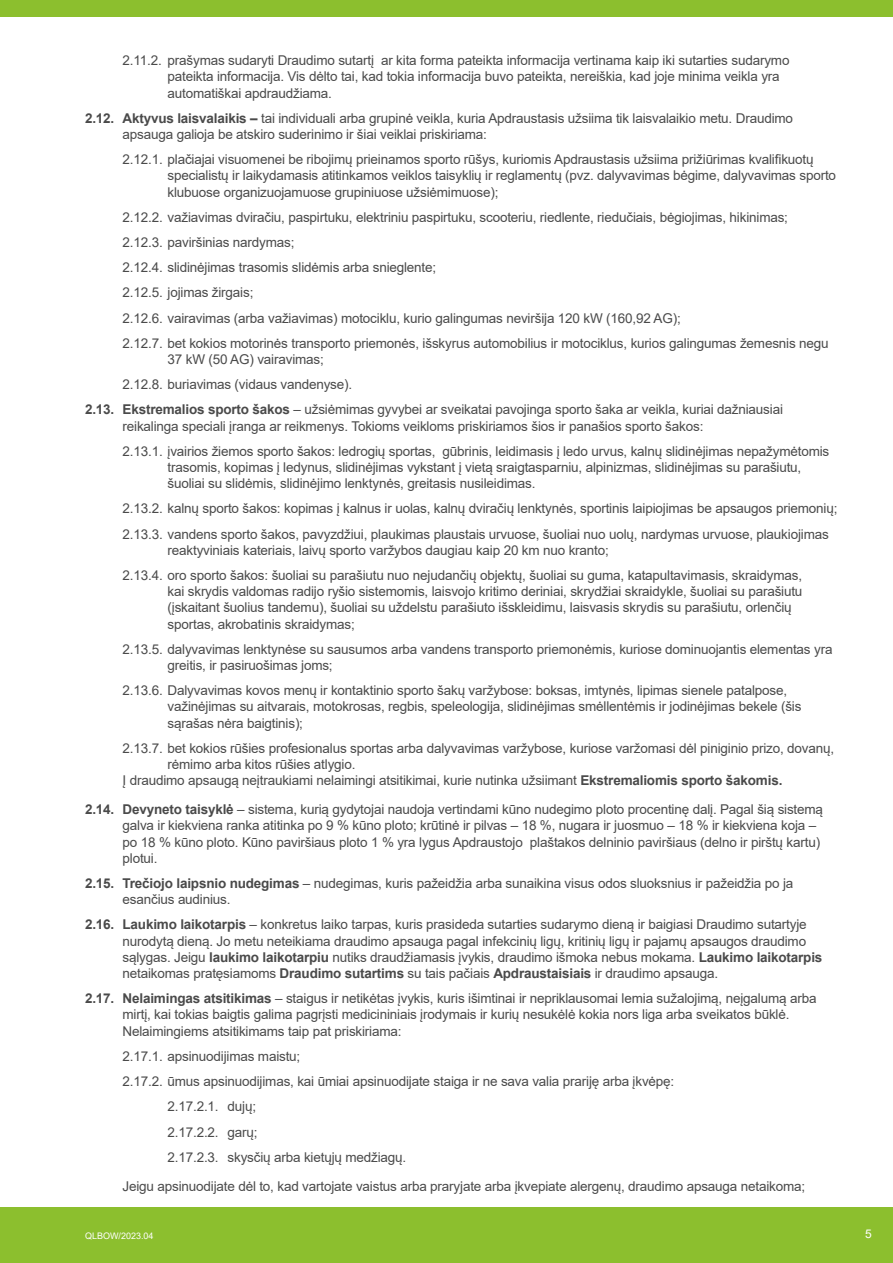
<style>
.page{position:relative;width:893px;height:1263px;background:#fff}
.page>*{position:absolute;margin:0;border:0;box-sizing:border-box;transform-origin:0 0}
.t1{font:13.5px/16.2px "Arial";letter-spacing:-.015em;color:#4a4a4a}
.t2{font:12px "Arial";color:#fff}
.t3{font:9px "Arial";color:#fff}
.s1{font-weight:700}
</style>
<div class="page">
<div style="left:0;top:1208px;width:893px;height:55px;background:#8cbf2e"></div>
<div style="left:0;top:0;width:893px;height:17px;background:#8cbf2e"></div>
<p class="t1" style="left:168px;top:52px;width:623px;text-indent:-45px">2.11.2. prašymas sudaryti Draudimo sutartį ar kita forma pateikta informacija vertinama kaip iki sutarties sudarymo pateikta informacija. Vis dėlto tai, kad tokia informacija buvo pateikta, nereiškia, kad joje minima veikla yra automatiškai apdraudžiama.</p>
<p class="t1" style="left:123px;top:110px;width:672px;text-indent:-38px"><span class="s1">2.12. Aktyvus laisvalaikis –</span> tai individuali arba grupinė veikla, kuria Apdraustasis užsiima tik laisvalaikio metu. Draudimo apsauga galioja be atskiro suderinimo ir šiai veiklai priskiriama:</p>
<p class="t1" style="left:168px;top:151px;width:670px;text-indent:-45px">2.12.1. plačiajai visuomenei be ribojimų prieinamos sporto rūšys, kuriomis Apdraustasis užsiima prižiūrimas kvalifikuotų specialistų ir laikydamasis atitinkamos veiklos taisyklių ir reglamentų (pvz. dalyvavimas bėgime, dalyvavimas sporto klubuose organizuojamuose grupiniuose užsiėmimuose);</p>
<p class="t1" style="left:123px;top:204px;width:708px;line-height:25.2px">2.12.2. važiavimas dviračiu, paspirtuku, elektriniu paspirtuku, scooteriu, riedlente, riedučiais, bėgiojimas, hikinimas; 2.12.3. paviršinias nardymas;<br>2.12.4. slidinėjimas trasomis slidėmis arba snieglente;<br>2.12.5. jojimas žirgais;<br>2.12.6. vairavimas (arba važiavimas) motociklu, kurio galingumas neviršija 120 kW (160,92 AG);<br>2.12.7. bet kokios motorinės transporto priemonės, išskyrus automobilius ir motociklus, kurios galingumas žemesnis negu</p>
<p class="t1" style="left:168px;top:351px;width:158px">37 kW (50 AG) vairavimas;</p>
<p class="t1" style="left:123px;top:376px;width:231px">2.12.8. buriavimas (vidaus vandenyse).</p>
<p class="t1" style="left:85px;top:401px;width:699px"><span class="s1">2.13. Ekstremalios sporto šakos</span> – užsiėmimas gyvybei ar sveikatai pavojinga sporto šaka ar veikla, kuriai dažniausiai</p>
<p class="t1" style="left:123px;top:413px;width:708px;line-height:25.2px">reikalinga speciali įranga ar reikmenys. Tokioms veikloms priskiriamos šios ir panašios sporto šakos:<br>2.13.1. įvairios žiemos sporto šakos: ledrogių sportas, gūbrinis, leidimasis į ledo urvus, kalnų slidinėjimas nepažymėtomis</p>
<p class="t1" style="left:168px;top:459px;width:635px">trasomis, kopimas į ledynus, slidinėjimas vykstant į vietą sraigtasparniu, alpinizmas, slidinėjimas su parašiutu, šuoliai su slidėmis, slidinėjimo lenktynės, greitasis nusileidimas.</p>
<p class="t1" style="left:123px;top:496px;width:716px;line-height:25.2px">2.13.2. kalnų sporto šakos: kopimas į kalnus ir uolas, kalnų dviračių lenktynės, sportinis laipiojimas be apsaugos priemonių;<br>2.13.3. vandens sporto šakos, pavyzdžiui, plaukimas plaustais urvuose, šuoliai nuo uolų, nardymas urvuose, plaukiojimas</p>
<p class="t1" style="left:123px;top:537px;width:681px;line-height:25.2px;text-indent:45px">reaktyviniais kateriais, laivų sporto varžybos daugiau kaip 20 km nuo kranto;<br>2.13.4. oro sporto šakos: šuoliai su parašiutu nuo nejudančių objektų, šuoliai su guma, katapultavimasis, skraidymas,</p>
<p class="t1" style="left:168px;top:583px;width:636px">kai skrydis valdomas radijo ryšio sistemomis, laisvojo kritimo deriniai, skrydžiai skraidykle, šuoliai su parašiutu (įskaitant šuolius tandemu), šuoliai su uždelstu parašiuto išskleidimu, laisvasis skrydis su parašiutu, orlenčių sportas, akrobatinis skraidymas;</p>
<p class="t1" style="left:168px;top:641px;width:666px;text-indent:-45px">2.13.5. dalyvavimas lenktynėse su sausumos arba vandens transporto priemonėmis, kuriose dominuojantis elementas yra greitis, ir pasiruošimas joms;</p>
<p class="t1" style="left:168px;top:682px;width:635px;text-indent:-45px">2.13.6. Dalyvavimas kovos menų ir kontaktinio sporto šakų varžybose: boksas, imtynės, lipimas sienele patalpose, važinėjimas su aitvarais, motokrosas, regbis, speleologija, slidinėjimas smėllentėmis ir jodinėjimas bekele (šis sąrašas nėra baigtinis);</p>
<p class="t1" style="left:123px;top:740px;width:713px">2.13.7. bet kokios rūšies profesionalus sportas arba dalyvavimas varžybose, kuriose varžomasi dėl piniginio prizo, dovanų,</p>
<p class="t1" style="left:168px;top:756px;width:189px">rėmimo arba kitos rūšies atlygio.</p>
<p class="t1" style="left:123px;top:772px;width:661px">Į draudimo apsaugą neįtraukiami nelaimingi atsitikimai, kurie nutinka užsiimant <span class="s1">Ekstremaliomis sporto šakomis.</span></p>
<p class="t1" style="left:123px;top:801px;width:702px;text-indent:-38px"><span class="s1">2.14. Devyneto taisyklė</span> – sistema, kurią gydytojai naudoja vertindami kūno nudegimo ploto procentinę dalį. Pagal šią sistemą galva ir kiekviena ranka atitinka po 9 % kūno ploto; krūtinė ir pilvas – 18 %, nugara ir juosmuo – 18 % ir kiekviena koja – po 18 % kūno ploto. Kūno paviršiaus ploto 1 % yra lygus Apdraustojo plaštakos delninio paviršiaus (delno ir pirštų kartu) plotui.</p>
<p class="t1" style="left:123px;top:875px;width:672px;text-indent:-38px"><span class="s1">2.15. Trečiojo laipsnio nudegimas</span> – nudegimas, kuris pažeidžia arba sunaikina visus odos sluoksnius ir pažeidžia po ja esančius audinius.</p>
<p class="t1" style="left:123px;top:916px;width:701px;text-indent:-38px"><span class="s1">2.16. Laukimo laikotarpis</span> – konkretus laiko tarpas, kuris prasideda sutarties sudarymo dieną ir baigiasi Draudimo sutartyje nurodytą dieną. Jo metu neteikiama draudimo apsauga pagal infekcinių ligų, kritinių ligų ir pajamų apsaugos draudimo sąlygas. Jeigu <span class="s1">laukimo laikotarpiu</span> nutiks draudžiamasis įvykis, draudimo išmoka nebus mokama. <span class="s1">Laukimo laikotarpis </span>netaikomas pratęsiamoms <span class="s1">Draudimo sutartims</span> su tais pačiais <span class="s1">Apdraustaisiais</span> ir draudimo apsauga.</p>
<p class="t1" style="left:123px;top:990px;width:695px;text-indent:-38px"><span class="s1">2.17. Nelaimingas atsitikimas</span> – staigus ir netikėtas įvykis, kuris išimtinai ir nepriklausomai lemia sužalojimą, neįgalumą arba mirtį, kai tokias baigtis galima pagrįsti medicininiais įrodymais ir kurių nesukėlė kokia nors liga arba sveikatos būklė.<br>Nelaimingiems atsitikimams taip pat priskiriama:</p>
<p class="t1" style="left:123px;top:1048px;width:179px">2.17.1. apsinuodijimas maistu;</p>
<p class="t1" style="left:123px;top:1073px;width:553px">2.17.2. ūmus apsinuodijimas, kai ūmiai apsinuodijate staiga ir ne sava valia prariję arba įkvėpę:</p>
<p class="t1" style="left:168px;top:1098px;width:90px">2.17.2.1. dujų;</p>
<p class="t1" style="left:168px;top:1123px;width:92px">2.17.2.2. garų;</p>
<p class="t1" style="left:168px;top:1149px;width:240px">2.17.2.3. skysčių arba kietųjų medžiagų.</p>
<p class="t1" style="left:123px;top:1178px;width:684px">Jeigu apsinuodijate dėl to, kad vartojate vaistus arba praryjate arba įkvepiate alergenų, draudimo apsauga netaikoma;</p>
<p class="t3" style="left:85px;top:1229px;width:70px">QLBOW/2023.04</p>
<p class="t2" style="left:865px;top:1225px;width:8px">5</p>
</div>
